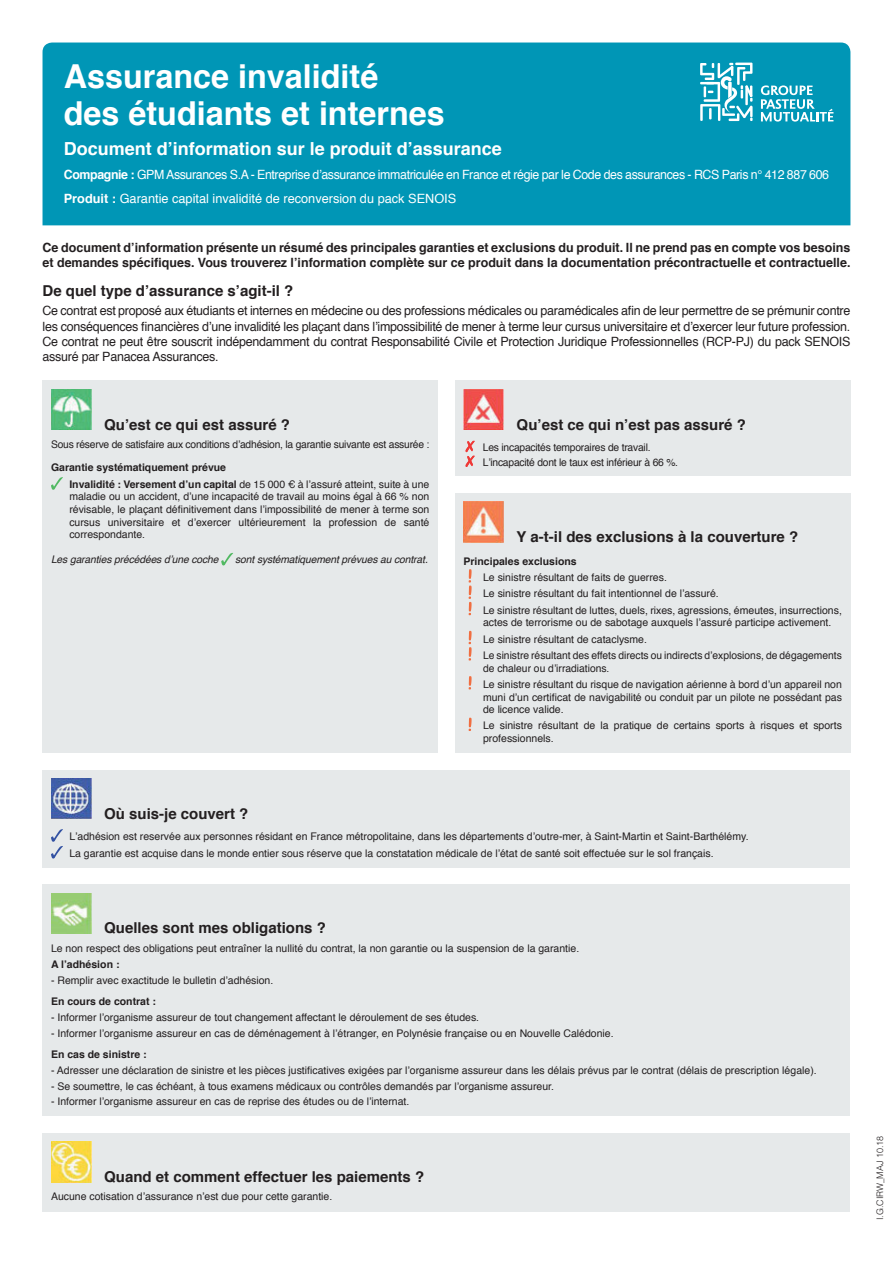
<style>
.page{position:relative;width:893px;height:1263px;background:#fff}
.page>*{position:absolute;margin:0;border:0;box-sizing:border-box;transform-origin:0 0}
.t1{font:700 33px/37.5px "Helvetica";color:#fff}
.t2{font:700 18px "Helvetica";color:#fff}
.t3{font:700 15px "Helvetica";color:#231f20}
.t4{font:12.75px/15.3px "Helvetica";letter-spacing:-.02em;color:#231f20;text-align:justify}
.t5{font:700 12.75px/15.3px "Helvetica";color:#231f20}
.t6{font:12.75px/23.9px "Helvetica";letter-spacing:-.03em;color:#fff}
.t7{font:10.5px/12.6px "Helvetica";color:#231f20}
.t8{font:700 10.5px/16.8px "Helvetica";color:#231f20}
.t9{font:10.5px/14.9px "Helvetica";letter-spacing:-.02em;color:#231f20}
.t10{font:italic 10.5px "Helvetica";letter-spacing:-.01em;color:#231f20}
.t11{font:300 9px "Helvetica";color:#231f20}
.s1{font-weight:700}
.s2{font-weight:400}
</style>
<div class="page">
<div style="left:455px;top:381px;width:395px;height:95px;background:#e6e9ea"></div>
<div style="left:455px;top:493px;width:395px;height:260px;background:#e6e9ea"></div>
<div style="left:43px;top:381px;width:395px;height:372px;background:#e6e9ea"></div>
<img style="left:51px;top:389px;width:40px;height:40px">
<img style="left:463px;top:389px;width:41px;height:40px">
<img style="left:463px;top:502px;width:41px;height:40px">
<svg style="left:51px;top:477px;width:12px;height:13px"></svg>
<svg style="left:221px;top:553px;width:12px;height:12px"></svg>
<svg style="left:466px;top:441px;width:9px;height:26px"></svg>
<svg style="left:469px;top:569px;width:3px;height:46px"></svg>
<svg style="left:469px;top:631px;width:3px;height:30px"></svg>
<svg style="left:469px;top:676px;width:3px;height:13px"></svg>
<svg style="left:469px;top:718px;width:3px;height:13px"></svg>
<div style="left:43px;top:43px;width:807px;height:182px;background:#0096b6"></div>
<div style="left:43px;top:770px;width:807px;height:97px;background:#e6e9ea"></div>
<img style="left:51px;top:778px;width:40px;height:41px">
<svg style="left:51px;top:829px;width:12px;height:29px"></svg>
<div style="left:43px;top:884px;width:807px;height:232px;background:#e6e9ea"></div>
<img style="left:51px;top:893px;width:40px;height:40px">
<div style="left:43px;top:1133px;width:807px;height:79px;background:#e6e9ea"></div>
<img style="left:51px;top:1142px;width:40px;height:40px">
<svg style="left:761px;top:85px;width:72px;height:37px"></svg>
<svg style="left:700px;top:63px;width:53px;height:58px"></svg>
<h1 class="t1" style="left:64px;top:60px;width:382px">Assurance invalidité<br>des étudiants et internes</h1>
<h2 class="t2" style="left:64px;top:141px;width:440px">Document d’information sur le produit d’assurance</h2>
<p class="t6" style="left:64px;top:164px;width:767px"><span class="s1">Compagnie :</span> GPM Assurances S.A - Entreprise d’assurance immatriculée en France et régie par le Code des assurances - RCS Paris n° 412 887 606<br><span class="s1">Produit :</span> Garantie capital invalidité de reconversion du pack SENOIS</p>
<p class="t5" style="left:43px;top:240px;width:809px">Ce document d’information présente un résumé des principales garanties et exclusions du produit. Il ne prend pas en compte vos besoins et demandes spécifiques. Vous trouverez l’information complète sur ce produit dans la documentation précontractuelle et contractuelle.</p>
<h3 class="t3" style="left:43px;top:284px;width:252px">De quel type d’assurance s’agit-il ?</h3>
<p class="t4" style="left:43px;top:304px;width:809px">Ce contrat est proposé aux étudiants et internes en médecine ou des professions médicales ou paramédicales afin de leur permettre de se prémunir contre les conséquences financières d’une invalidité les plaçant dans l’impossibilité de mener à terme leur cursus universitaire et d’exercer leur future profession.<br>Ce contrat ne peut être souscrit indépendamment du contrat Responsabilité Civile et Protection Juridique Professionnelles (RCP-PJ) du pack SENOIS assuré par Panacea Assurances.</p>
<h3 class="t3" style="left:104px;top:418px;width:187px">Qu’est ce qui est assuré ?</h3>
<p class="t9" style="left:51px;top:437px;width:380px">Sous réserve de satisfaire aux conditions d’adhésion, la garantie suivante est assurée :</p>
<p class="t8" style="left:69px;top:460px;width:362px;text-indent:-18px">Garantie systématiquement prévue<br>Invalidité : Versement d’un capital <span class="s2">de 15 000 € à l’assuré atteint, suite à une</span></p>
<p class="t7" style="left:69px;top:491px;width:362px;text-align:justify">maladie ou un accident, d’une incapacité de travail au moins égal à 66 % non révisable, le plaçant définitivement dans l’impossibilité de mener à terme son cursus universitaire et d’exercer ultérieurement la profession de santé correspondante.</p>
<p class="t10" style="left:51px;top:555px;width:169px">Les garanties précédées d’une coche</p>
<p class="t10" style="left:235px;top:555px;width:194px">sont systématiquement prévues au contrat.</p>
<h3 class="t3" style="left:517px;top:418px;width:231px">Qu’est ce qui n’est pas assuré ?</h3>
<p class="t9" style="left:483px;top:440px;width:197px">Les incapacités temporaires de travail.<br>L’incapacité dont le taux est inférieur à 66 %.</p>
<h3 class="t3" style="left:517px;top:531px;width:283px">Y a-t-il des exclusions à la couverture ?</h3>
<p class="t8" style="left:463px;top:553px;width:115px">Principales exclusions</p>
<p class="t7" style="left:483px;top:570px;width:360px;line-height:16.4px">Le sinistre résultant de faits de guerres.<br>Le sinistre résultant du fait intentionnel de l’assuré.<br>Le sinistre résultant de luttes, duels, rixes, agressions, émeutes, insurrections,</p>
<p class="t7" style="left:483px;top:615px;width:360px;line-height:16.4px">actes de terrorisme ou de sabotage auxquels l’assuré participe activement.<br>Le sinistre résultant de cataclysme.<br>Le sinistre résultant des effets directs ou indirects d’explosions, de dégagements</p>
<p class="t7" style="left:483px;top:660px;width:360px;line-height:16.4px">de chaleur ou d’irradiations.<br>Le sinistre résultant du risque de navigation aérienne à bord d’un appareil non</p>
<p class="t7" style="left:483px;top:691px;width:360px">muni d’un certificat de navigabilité ou conduit par un pilote ne possédant pas de licence valide.</p>
<p class="t7" style="left:483px;top:720px;width:360px">Le sinistre résultant de la pratique de certains sports à risques et sports professionnels.</p>
<h3 class="t3" style="left:104px;top:807px;width:146px">Où suis-je couvert ?</h3>
<p class="t7" style="left:69px;top:828px;width:681px;line-height:16.8px">L’adhésion est reservée aux personnes résidant en France métropolitaine, dans les départements d’outre-mer, à Saint-Martin et Saint-Barthélémy.<br>La garantie est acquise dans le monde entier sous réserve que la constatation médicale de l’état de santé soit effectuée sur le sol français.</p>
<h3 class="t3" style="left:104px;top:922px;width:223px">Quelles sont mes obligations ?</h3>
<p class="t7" style="left:51px;top:942px;width:530px">Le non respect des obligations peut entraîner la nullité du contrat, la non garantie ou la suspension de la garantie.</p>
<p class="t8" style="left:51px;top:957px;width:70px">A l’adhésion :</p>
<p class="t7" style="left:51px;top:975px;width:224px">- Remplir avec exactitude le bulletin d’adhésion.</p>
<p class="t8" style="left:51px;top:994px;width:107px">En cours de contrat :</p>
<p class="t7" style="left:51px;top:1012px;width:430px">- Informer l’organisme assureur de tout changement affectant le déroulement de ses études.</p>
<p class="t7" style="left:51px;top:1028px;width:564px">- Informer l’organisme assureur en cas de déménagement à l’étranger, en Polynésie française ou en Nouvelle Calédonie.</p>
<p class="t8" style="left:51px;top:1047px;width:97px">En cas de sinistre :</p>
<p class="t7" style="left:51px;top:1065px;width:767px">- Adresser une déclaration de sinistre et les pièces justificatives exigées par l’organisme assureur dans les délais prévus par le contrat (délais de prescription légale).</p>
<p class="t7" style="left:51px;top:1080px;width:505px">- Se soumettre, le cas échéant, à tous examens médicaux ou contrôles demandés par l’organisme assureur.</p>
<p class="t7" style="left:51px;top:1096px;width:360px">- Informer l’organisme assureur en cas de reprise des études ou de l’internat.</p>
<h3 class="t3" style="left:104px;top:1170px;width:322px">Quand et comment effectuer les paiements ?</h3>
<p class="t7" style="left:51px;top:1191px;width:283px">Aucune cotisation d’assurance n’est due pour cette garantie.</p>
<p class="t11" style="left:877px;top:1220px;width:86px;rotate:-90deg">I.G.CIRW_MAJ 10.18</p>
</div>
